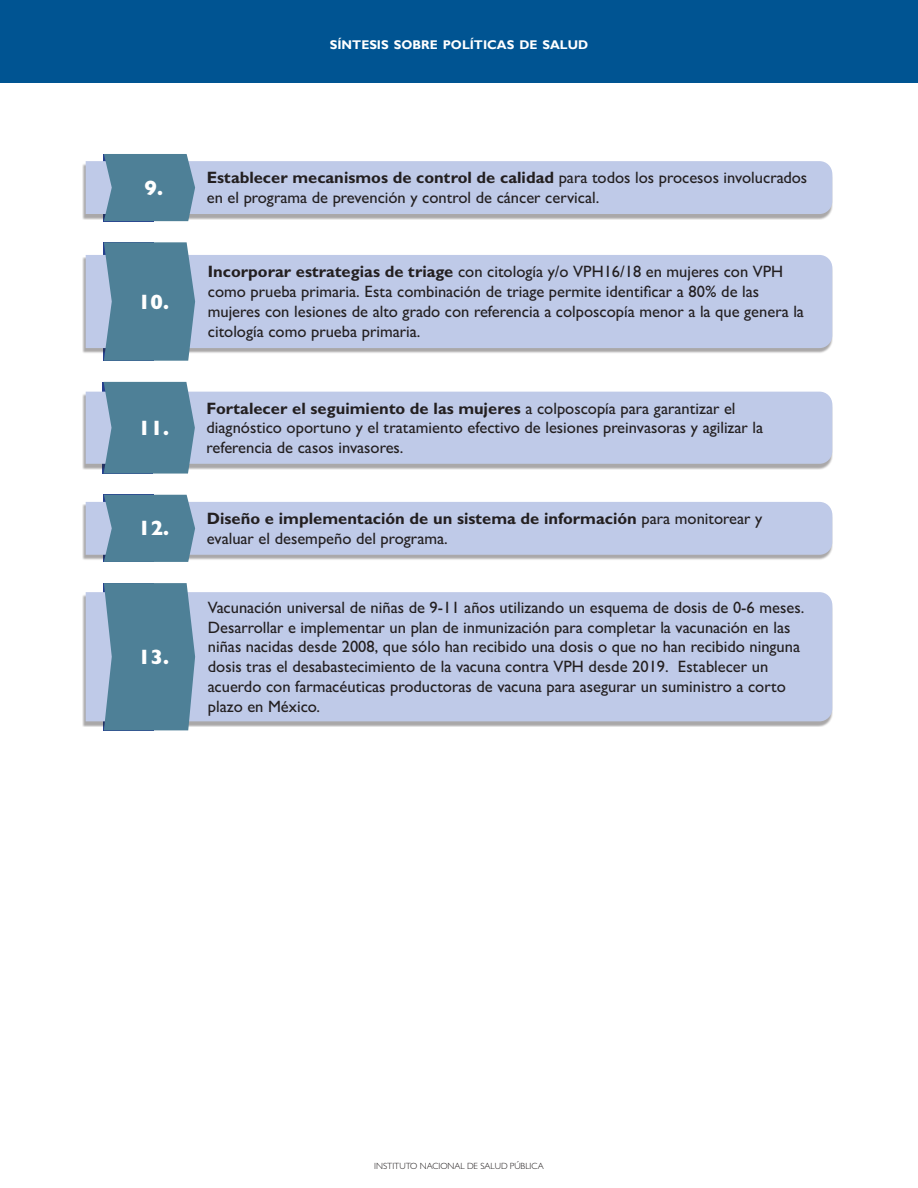
<style>
.page{position:relative;width:918px;height:1188px;background:#fff}
.page>*{position:absolute;margin:0;border:0;box-sizing:border-box;transform-origin:0 0}
.CT_bandera_primer_pa{font:800 21px "Gill Sans";color:#fff}
.recomendaciones{font:500 16.5px/19.8px "Gill Sans";color:#231f20}
.recomendaciones-2{font:700 16.5px/19.8px "Gill Sans";color:#231f20}
.t1{font:700 12.6px "Gill Sans";color:#fff}
.t2{font:300 9px "Gill Sans";color:#231f20}
.s1{font-weight:700}
.s2{font-weight:500}
</style>
<div class="page">
<div style="left:0;top:0;width:918px;height:82px;background:#005492"></div>
<div style="left:82px;top:257px;width:751px;height:97px;background:#231f20;opacity:.39"></div>
<div style="left:86px;top:255px;width:746px;height:93px;background:#bfcae8"></div>
<svg style="left:104px;top:242px;width:91px;height:119px;background:#58869d"></svg>
<div style="left:82px;top:394px;width:751px;height:76px;background:#231f20;opacity:.39"></div>
<div style="left:86px;top:392px;width:746px;height:72px;background:#bfcae8"></div>
<svg style="left:104px;top:382px;width:91px;height:92px;background:#58869d"></svg>
<svg style="left:86px;top:495px;width:746px;height:67px;background:#b9c7de"></svg>
<div style="left:82px;top:594px;width:751px;height:133px;background:#231f20;opacity:.39"></div>
<div style="left:86px;top:592px;width:746px;height:129px;background:#bfcae8"></div>
<svg style="left:104px;top:583px;width:91px;height:147px;background:#57869d"></svg>
<svg style="left:86px;top:154px;width:746px;height:67px;background:#b9c6dd"></svg>
<p class="t1" style="left:330px;top:37px;width:260px">SÍNTESIS SOBRE POLÍTICAS DE SALUD</p>
<p class="CT_bandera_primer_pa" style="left:145px;top:175px;width:20px">9.</p>
<p class="CT_bandera_primer_pa" style="left:138px;top:289px;width:32px">10.</p>
<p class="CT_bandera_primer_pa" style="left:138px;top:415px;width:32px">11.</p>
<p class="CT_bandera_primer_pa" style="left:138px;top:516px;width:32px">12.</p>
<p class="CT_bandera_primer_pa" style="left:138px;top:645px;width:32px">13.</p>
<p class="recomendaciones" style="left:207px;top:168px;width:602px"><span class="s1">Establecer mecanismos de control de calidad</span> para todos los procesos involucrados en el programa de prevención y control de cáncer cervical.</p>
<p class="recomendaciones" style="left:208px;top:262px;width:598px"><span class="s1">Incorporar estrategias de triage</span> con citología y/o VPH16/18 en mujeres con VPH como prueba primaria. Esta combinación de triage permite identificar a 80% de las mujeres con lesiones de alto grado con referencia a colposcopía menor a la que genera la citología como prueba primaria.</p>
<p class="recomendaciones" style="left:207px;top:398px;width:558px"><span class="s1">Fortalecer el seguimiento de las mujeres</span> a colposcopía para garantizar el diagnóstico oportuno y el tratamiento efectivo de lesiones preinvasoras y agilizar la referencia de casos invasores.</p>
<p class="recomendaciones-2" style="left:207px;top:508px;width:557px">Diseño e implementación de un sistema de información <span class="s2">para monitorear y evaluar el desempeño del programa.</span></p>
<p class="recomendaciones" style="left:208px;top:597px;width:598px">Vacunación universal de niñas de 9-11 años utilizando un esquema de dosis de 0-6 meses.<br>Desarrollar e implementar un plan de inmunización para completar la vacunación en las niñas nacidas desde 2008, que sólo han recibido una dosis o que no han recibido ninguna dosis tras el desabastecimiento de la vacuna contra VPH desde 2019. Establecer un acuerdo con farmacéuticas productoras de vacuna para asegurar un suministro a corto plazo en México.</p>
<p class="t2" style="left:374px;top:1160px;width:171px">INSTITUTO NACIONAL DE SALUD PÚBLICA</p>
</div>
